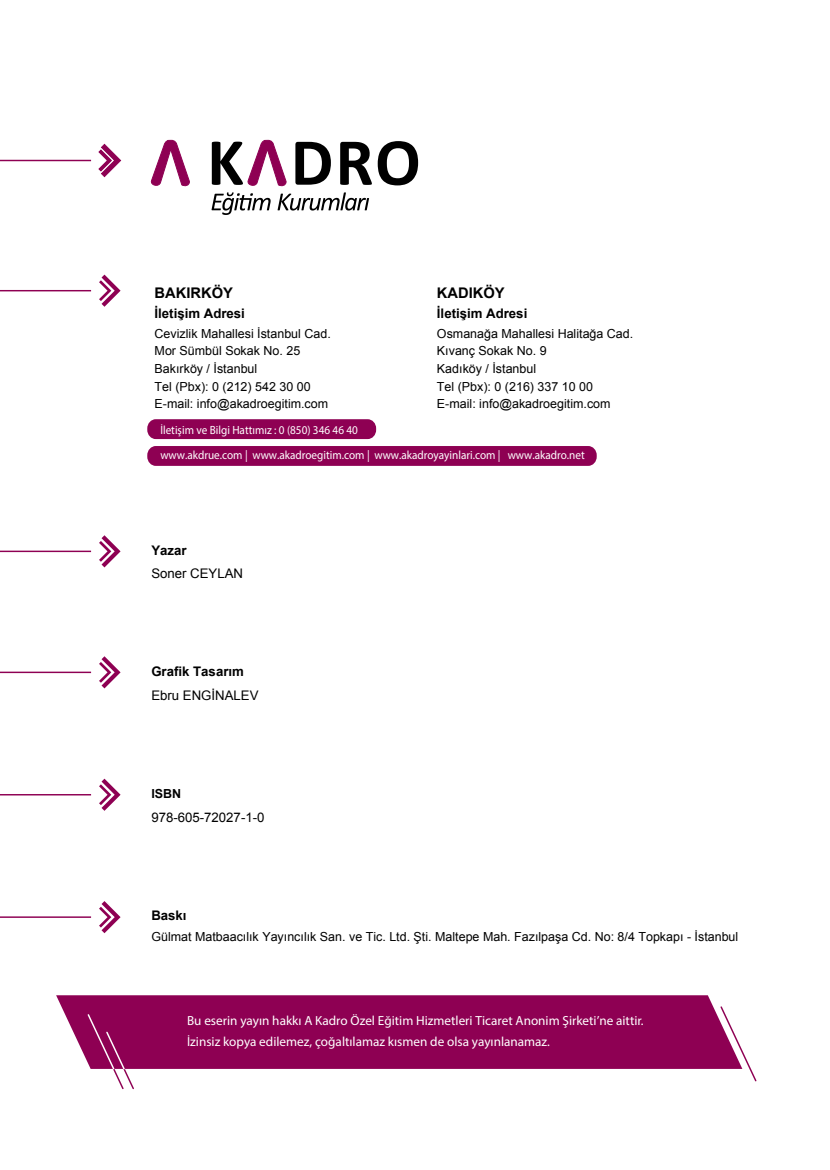
<style>
.page{position:relative;width:830px;height:1170px;background:#fff}
.page>*{position:absolute;margin:0;border:0;box-sizing:border-box;transform-origin:0 0}
.t1{font:700 14.7px "Arial";color:#000}
.t2{font:13.2px/20.5px "Myriad Pro";color:#fff}
.t3{font:700 13.2px "Arial";color:#000}
.t4{font:13.2px "Arial";color:#000}
.t5{font:12.45px/17.5px "Arial";color:#000}
.t6{font:700 12.45px "Arial";color:#000}
.t7{font:11.85px "Myriad Pro";color:#fff;scale:.94 1}
</style>
<div class="page">
<div style="left:56px;top:995px;width:663px;height:73px;background:#8e0053"></div>
<svg style="left:86px;top:1012px;width:49px;height:78px"></svg>
<svg style="left:719px;top:1006px;width:38px;height:76px"></svg>
<svg style="left:150px;top:140px;width:40px;height:47px"></svg>
<svg style="left:211px;top:140px;width:207px;height:75px"></svg>
<hr style="left:0;top:160px;width:91px;height:1px;background:#8e0053">
<svg style="left:98px;top:143px;width:24px;height:35px"></svg>
<hr style="left:0;top:550px;width:91px;height:2px;background:#8e0053">
<svg style="left:99px;top:535px;width:21px;height:32px"></svg>
<hr style="left:0;top:671px;width:91px;height:2px;background:#8e0053">
<svg style="left:99px;top:656px;width:21px;height:32px"></svg>
<hr style="left:0;top:794px;width:91px;height:1px;background:#8e0053">
<svg style="left:99px;top:778px;width:21px;height:32px"></svg>
<hr style="left:0;top:916px;width:91px;height:1px;background:#8e0053">
<svg style="left:99px;top:901px;width:21px;height:32px"></svg>
<hr style="left:0;top:290px;width:91px;height:1px;background:#8e0053">
<svg style="left:99px;top:274px;width:21px;height:33px"></svg>
<div style="left:147px;top:446px;width:449px;height:20px;background:#8e0053;border-radius:9px"></div>
<div style="left:147px;top:419px;width:229px;height:20px;background:#8e0053;border-radius:9px"></div>
<p class="t1" style="left:154px;top:283px;width:80px">BAKIRKÖY</p>
<p class="t3" style="left:154px;top:305px;width:92px">İletişim Adresi</p>
<p class="t5" style="left:154px;top:325px;width:178px">Cevizlik Mahallesi İstanbul Cad.<br>Mor Sümbül Sokak No. 25<br>Bakırköy / İstanbul<br>Tel (Pbx): 0 (212) 542 30 00<br>E-mail: info@akadroegitim.com</p>
<p class="t7" style="left:160px;top:422px;width:211px">İletişim ve Bilgi Hattımız : 0 (850) 346 46 40</p>
<p class="t1" style="left:437px;top:283px;width:69px">KADIKÖY</p>
<p class="t3" style="left:437px;top:305px;width:92px">İletişim Adresi</p>
<p class="t5" style="left:437px;top:325px;width:198px">Osmanağa Mahallesi Halitağa Cad.<br>Kıvanç Sokak No. 9<br>Kadıköy / İstanbul<br>Tel (Pbx): 0 (216) 337 10 00<br>E-mail: info@akadroegitim.com</p>
<p class="t7" style="left:160px;top:448px;width:453px">www.akdrue.com | www.akadroegitim.com | www.akadroyayinlari.com | www.akadro.net</p>
<p class="t3" style="left:151px;top:541px;width:37px">Yazar</p>
<p class="t4" style="left:151px;top:564px;width:93px">Soner CEYLAN</p>
<p class="t3" style="left:151px;top:662px;width:94px">Grafik Tasarım</p>
<p class="t4" style="left:151px;top:686px;width:109px">Ebru ENGİNALEV</p>
<p class="t6" style="left:151px;top:785px;width:31px">ISBN</p>
<p class="t4" style="left:151px;top:809px;width:115px">978-605-72027-1-0</p>
<p class="t3" style="left:151px;top:906px;width:37px">Baskı</p>
<p class="t5" style="left:151px;top:928px;width:588px">Gülmat Matbaacılık Yayıncılık San. ve Tic. Ltd. Şti. Maltepe Mah. Fazılpaşa Cd. No: 8/4 Topkapı - İstanbul</p>
<p class="t2" style="left:187px;top:1010px;width:458px">Bu eserin yayın hakkı A Kadro Özel Eğitim Hizmetleri Ticaret Anonim Şirketi’ne aittir.<br>İzinsiz kopya edilemez, çoğaltılamaz kısmen de olsa yayınlanamaz.</p>
</div>
